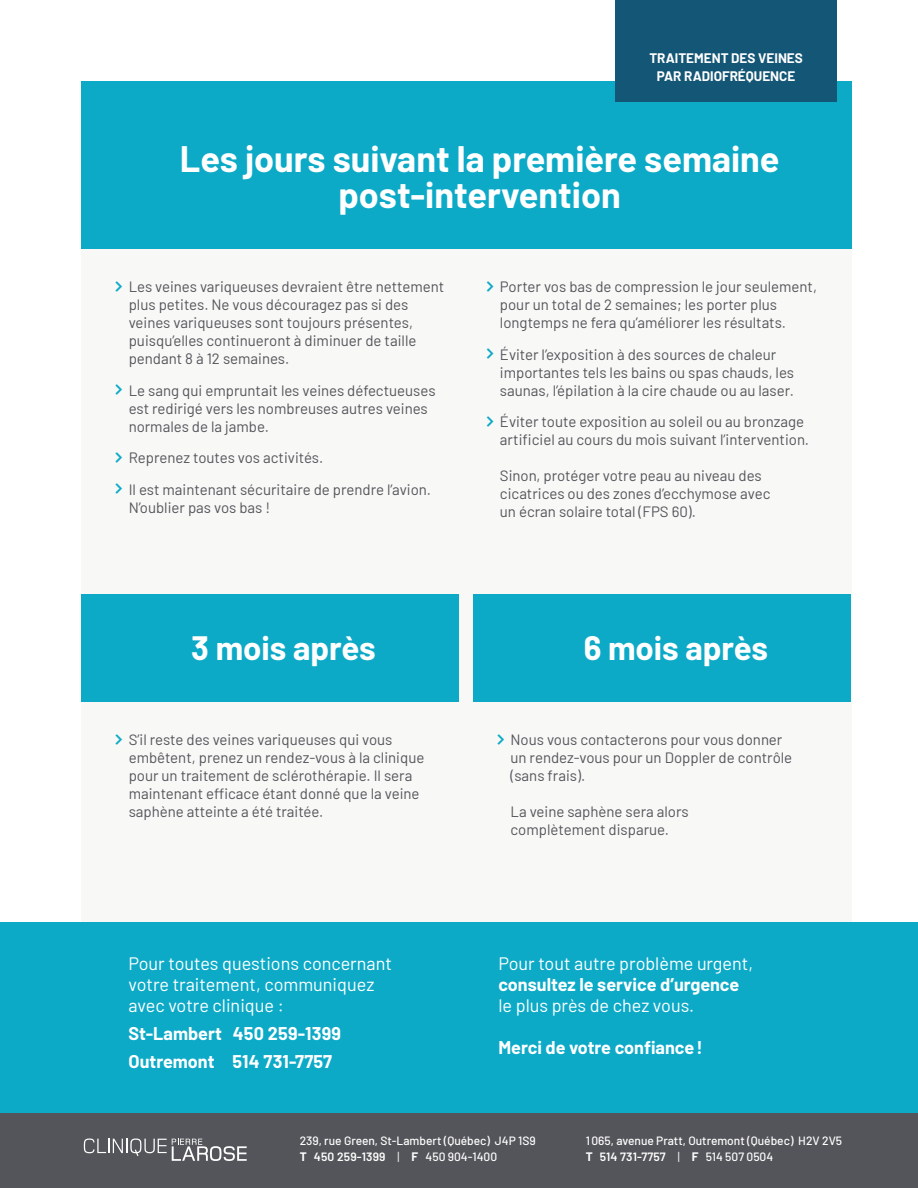
<style>
.page{position:relative;width:918px;height:1188px;background:#fff}
.page>*{position:absolute;margin:0;border:0;box-sizing:border-box;transform-origin:0 0}
.t1{font:700 36px/36px "Barlow";color:#fff;text-align:center}
.t2{font:700 33px "Barlow";color:#fff}
.t3{font:18px/21px "Barlow";color:#fff}
.t4{font:700 18px/27.8px "Barlow";color:#fff}
.t5{font:15px/18px "Barlow";color:#54555a}
.t6{font:700 13.5px/18px "Barlow";color:#fff;text-align:center}
.t7{font:500 12px/16.5px "Barlow";color:#fff}
.s1{font-weight:700}
.s2{font-weight:600}
.s3{font-weight:400}
</style>
<div class="page">
<div style="left:81px;top:81px;width:770px;height:1039px;background:#f8f8f7"></div>
<div style="left:0;top:1112px;width:918px;height:76px;background:#54555a"></div>
<svg style="left:84px;top:1139px;width:163px;height:22px"></svg>
<div style="left:81px;top:81px;width:770px;height:167px;background:#0daac8"></div>
<div style="left:81px;top:594px;width:378px;height:108px;background:#0daac8"></div>
<div style="left:473px;top:594px;width:378px;height:108px;background:#0daac8"></div>
<div style="left:0;top:922px;width:918px;height:190px;background:#0daac8"></div>
<div style="left:615px;top:0;width:222px;height:102px;background:#145675"></div>
<p class="t6" style="left:649px;top:48px;width:155px">TRAITEMENT DES VEINES<br>PAR RADIOFRÉQUENCE</p>
<h1 class="t1" style="left:180px;top:138px;width:601px">Les jours suivant la première semaine post-intervention</h1>
<p class="t5" style="left:129px;top:277px;width:317px">Les veines variqueuses devraient être nettement plus petites. Ne vous découragez pas si des veines variqueuses sont toujours présentes, puisqu’elles continueront à diminuer de taille pendant 8 à 12 semaines.</p>
<p class="t5" style="left:129px;top:380px;width:308px">Le sang qui empruntait les veines défectueuses est redirigé vers les nombreuses autres veines normales de la jambe.</p>
<p class="t5" style="left:129px;top:441px;width:304px;line-height:31.5px">Reprenez toutes vos activités.<br>Il est maintenant sécuritaire de prendre l’avion.</p>
<p class="t5" style="left:129px;top:497px;width:143px">N’oublier pas vos bas !</p>
<p class="t5" style="left:500px;top:277px;width:319px">Porter vos bas de compression le jour seulement, pour un total de 2 semaines; les porter plus longtemps ne fera qu’améliorer les résultats.</p>
<p class="t5" style="left:500px;top:344px;width:296px">Éviter l’exposition à des sources de chaleur importantes tels les bains ou spas chauds, les saunas, l’épilation à la cire chaude ou au laser.</p>
<p class="t5" style="left:500px;top:412px;width:311px">Éviter toute exposition au soleil ou au bronzage artificiel au cours du mois suivant l’intervention.</p>
<p class="t5" style="left:500px;top:466px;width:272px">Sinon, protéger votre peau au niveau des cicatrices ou des zones d’ecchymose avec un écran solaire total (FPS 60).</p>
<h2 class="t2" style="left:191px;top:623px;width:186px">3 mois après</h2>
<h2 class="t2" style="left:584px;top:623px;width:186px">6 mois après</h2>
<p class="t5" style="left:129px;top:730px;width:297px">S’il reste des veines variqueuses qui vous embêtent, prenez un rendez-vous à la clinique pour un traitement de sclérothérapie. Il sera maintenant efficace étant donné que la veine saphène atteinte a été traitée.</p>
<p class="t5" style="left:511px;top:730px;width:283px">Nous vous contacterons pour vous donner un rendez-vous pour un Doppler de contrôle (sans frais).</p>
<p class="t5" style="left:511px;top:802px;width:180px">La veine saphène sera alors complètement disparue.</p>
<p class="t3" style="left:129px;top:952px;width:265px">Pour toutes questions concernant votre traitement, communiquez avec votre clinique :</p>
<p class="t4" style="left:129px;top:1018px;width:214px">St-Lambert 450 259-1399<br>Outremont 514 731-7757</p>
<p class="t3" style="left:498px;top:952px;width:256px">Pour tout autre problème urgent,</p>
<p class="t4" style="left:498px;top:970px;width:242px">consultez le service d’urgence</p>
<p class="t3" style="left:498px;top:994px;width:197px">le plus près de chez vous.</p>
<p class="t4" style="left:498px;top:1033px;width:206px">Merci de votre confiance!</p>
<p class="t7" style="left:300px;top:1131px;width:238px">239, rue Green, St-Lambert (Québec) J4P 1S9<br><span class="s1">T</span> <span class="s2">450 259-1399</span> <span class="s3">|</span> <span class="s1">F</span> 450 904-1400</p>
<p class="t7" style="left:586px;top:1131px;width:258px">1065, avenue Pratt, Outremont (Québec) H2V 2V5<br><span class="s1">T</span> <span class="s2">514 731-7757</span> <span class="s3">|</span> <span class="s1">F</span> 514 507 0504</p>
</div>
